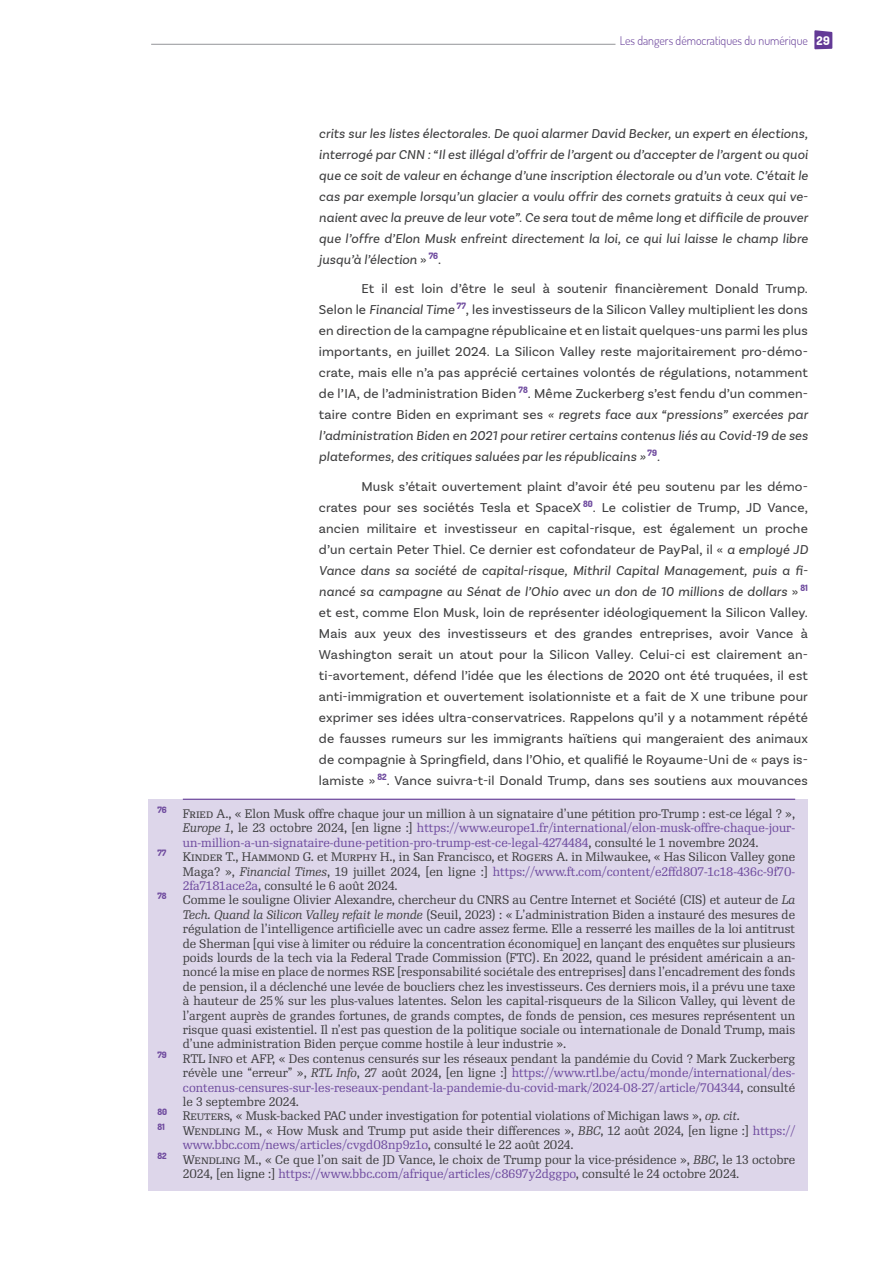
<style>
.page{position:relative;width:893px;height:1263px;background:#fff}
.page>*{position:absolute;margin:0;border:0;box-sizing:border-box;transform-origin:0 0}
.t1{font:13.5px/21px "Basic Sans";letter-spacing:.01em;color:#3e3e3f;text-align:justify}
.t2{font:italic 13.5px/21px "Basic Sans";letter-spacing:.01em;color:#3e3e3f;text-align:justify}
.t3{font:12px/14.4px "Re Public";color:#3e3e3f;text-align:justify}
.t4{font:300 12px "Dosis";color:#633a96}
.t5{font:800 8.7px "Dosis";color:#6e4a9e}
.s1{font-weight:800;color:#fff}
.s2{font-style:normal}
.s3{font-style:italic}
.s4{color:#6e4a9e}
</style>
<div class="page">
<svg style="left:814px;top:30px;width:18px;height:19px"></svg>
<hr style="left:151px;top:44px;width:657px;height:1px;background:#939598">
<div style="left:615px;top:40px;width:193px;height:8px;background:#fff"></div>
<div style="left:149px;top:799px;width:659px;height:392px;background:#ddd6ea"></div>
<hr style="left:183px;top:799px;width:612px;height:1px;background:#633a96">
<p class="t4" style="left:620px;top:32px;width:212px">Les dangers démocratiques du numérique <span class="s1">29</span></p>
<p class="t2" style="left:319px;top:123px;width:491px">crits sur les listes électorales. De quoi alarmer David Becker, un expert en élections, interrogé par CNN : “Il est illégal d’offrir de l’argent ou d’accepter de l’argent ou quoi que ce soit de valeur en échange d’une inscription électorale ou d’un vote. C’était le cas par exemple lorsqu’un glacier a voulu offrir des cornets gratuits à ceux qui ve&shy;naient avec la preuve de leur vote”. Ce sera tout de même long et difficile de prouver que l’offre d’Elon Musk enfreint directement la loi, ce qui lui laisse le champ libre jusqu’à l’élection <span class="s2">»</span> <sup>76</sup><span class="s2">.</span></p>
<p class="t1" style="left:319px;top:278px;width:491px;text-indent:43px">Et il est loin d’être le seul à soutenir financièrement Donald Trump.<br>Selon le <span class="s3">Financial Time</span> <sup>77</sup>, les investisseurs de la Silicon Valley multiplient les dons en direction de la campagne républicaine et en listait quelques-uns parmi les plus importants, en juillet 2024. La Silicon Valley reste majoritairement pro-démo&shy;crate, mais elle n’a pas apprécié certaines volontés de régulations, notamment de l’IA, de l’administration Biden <sup>78</sup>. Même Zuckerberg s’est fendu d’un commen&shy;taire contre Biden en exprimant ses <span class="s3">« regrets face aux “pressions” exercées par l’administration Biden en 2021 pour retirer certains contenus liés au Covid-19 de ses plateformes, des critiques saluées par les républicains »</span> <sup>79</sup><span class="s3">.</span></p>
<p class="t1" style="left:319px;top:476px;width:491px;text-indent:43px">Musk s’était ouvertement plaint d’avoir été peu soutenu par les démo&shy;crates pour ses sociétés Tesla et SpaceX <sup>80</sup>. Le colistier de Trump, JD Vance, ancien militaire et investisseur en capital-risque, est également un proche d’un certain Peter Thiel. Ce dernier est cofondateur de PayPal, il « <span class="s3">a employé JD Vance dans sa société de capital-risque, Mithril Capital Management, puis a fi&shy;nancé sa campagne au Sénat de l’Ohio avec un don de 10 millions de dollars</span> » <sup>81 </sup>et est, comme Elon Musk, loin de représenter idéologiquement la Silicon Valley.<br>Mais aux yeux des investisseurs et des grandes entreprises, avoir Vance à Washington serait un atout pour la Silicon Valley. Celui-ci est clairement an&shy;ti-avortement, défend l’idée que les élections de 2020 ont été truquées, il est anti-immigration et ouvertement isolationniste et a fait de X une tribune pour exprimer ses idées ultra-conservatrices. Rappelons qu’il y a notamment répété de fausses rumeurs sur les immigrants haïtiens qui mangeraient des animaux de compagnie à Springfield, dans l’Ohio, et qualifié le Royaume-Uni de « pays is&shy;lamiste » <sup>82</sup>. Vance suivra-t-il Donald Trump, dans ses soutiens aux mouvances</p>
<p class="t5" style="left:157px;top:804px;width:11px">76</p>
<p class="t3" style="left:183px;top:807px;width:614px">Fried A., « Elon Musk offre chaque jour un million à un signataire d’une pétition pro-Trump : est-ce légal ? », <span class="s3">Europe 1</span>, le 23 octobre 2024, [en ligne :] <span class="s4">https://www.europe1.fr/international/elon-musk-offre-chaque-jour&shy;un-million-a-un-signataire-dune-petition-pro-trump-est-ce-legal-4274484</span>, consulté le 1 novembre 2024.</p>
<p class="t5" style="left:157px;top:847px;width:10px">77</p>
<p class="t3" style="left:183px;top:850px;width:614px">Kinder T., Hammond G. et Murphy H., in San Francisco, et Rogers A. in Milwaukee, « Has Silicon Valley gone Maga? », <span class="s3">Financial Times</span>, 19 juillet 2024, [en ligne :] <span class="s4">https://www.ft.com/content/e2ffd807-1c18-436c-9f70- 2fa7181ace2a</span>, consulté le 6 août 2024.</p>
<p class="t5" style="left:157px;top:890px;width:11px">78</p>
<p class="t3" style="left:183px;top:893px;width:614px">Comme le souligne Olivier Alexandre, chercheur du CNRS au Centre Internet et Société (CIS) et auteur de <span class="s3">La Tech. Quand la Silicon Valley refait le monde</span> (Seuil, 2023) : « L’administration Biden a instauré des mesures de régulation de l’intelligence artificielle avec un cadre assez ferme. Elle a resserré les mailles de la loi antitrust de Sherman [qui vise à limiter ou réduire la concentration économique] en lançant des enquêtes sur plusieurs poids lourds de la tech via la Federal Trade Commission (FTC). En 2022, quand le président américain a an&shy;noncé la mise en place de normes RSE [responsabilité sociétale des entreprises] dans l’encadrement des fonds de pension, il a déclenché une levée de boucliers chez les investisseurs. Ces derniers mois, il a prévu une taxe à hauteur de 25% sur les plus-values latentes. Selon les capital-risqueurs de la Silicon Valley, qui lèvent de l’argent auprès de grandes fortunes, de grands comptes, de fonds de pension, ces mesures représentent un risque quasi existentiel. Il n’est pas question de la politique sociale ou internationale de Donald Trump, mais d’une administration Biden perçue comme hostile à leur industrie ».</p>
<p class="t5" style="left:157px;top:1048px;width:11px">79</p>
<p class="t3" style="left:183px;top:1051px;width:614px">RTL Info et AFP, « Des contenus censurés sur les réseaux pendant la pandémie du Covid ? Mark Zuckerberg révèle une “erreur” », <span class="s3">RTL Info</span>, 27 août 2024, [en ligne :] <span class="s4">https://www.rtl.be/actu/monde/international/des&shy;contenus-censures-sur-les-reseaux-pendant-la-pandemie-du-covid-mark/2024-08-27/article/704344</span>, consulté le 3 septembre 2024.</p>
<p class="t5" style="left:157px;top:1106px;width:11px">80</p>
<p class="t3" style="left:183px;top:1109px;width:559px">Reuters, « Musk-backed PAC under investigation for potential violations of Michigan laws », <span class="s3">op. cit.</span></p>
<p class="t5" style="left:157px;top:1120px;width:9px">81</p>
<p class="t3" style="left:183px;top:1123px;width:614px">Wendling M., « How Musk and Trump put aside their differences », <span class="s3">BBC</span>, 12 août 2024, [en ligne :] <span class="s4">https:// www.bbc.com/news/articles/cvgd08np9z1o</span>, consulté le 22 août 2024.</p>
<p class="t5" style="left:157px;top:1149px;width:11px">82</p>
<p class="t3" style="left:183px;top:1152px;width:614px">Wendling M., « Ce que l’on sait de JD Vance, le choix de Trump pour la vice-présidence », <span class="s3">BBC</span>, le 13 octobre<br>2024, [en ligne :] <span class="s4">https://www.bbc.com/afrique/articles/c8697y2dggpo</span>, consulté le 24 octobre 2024.</p>
</div>
